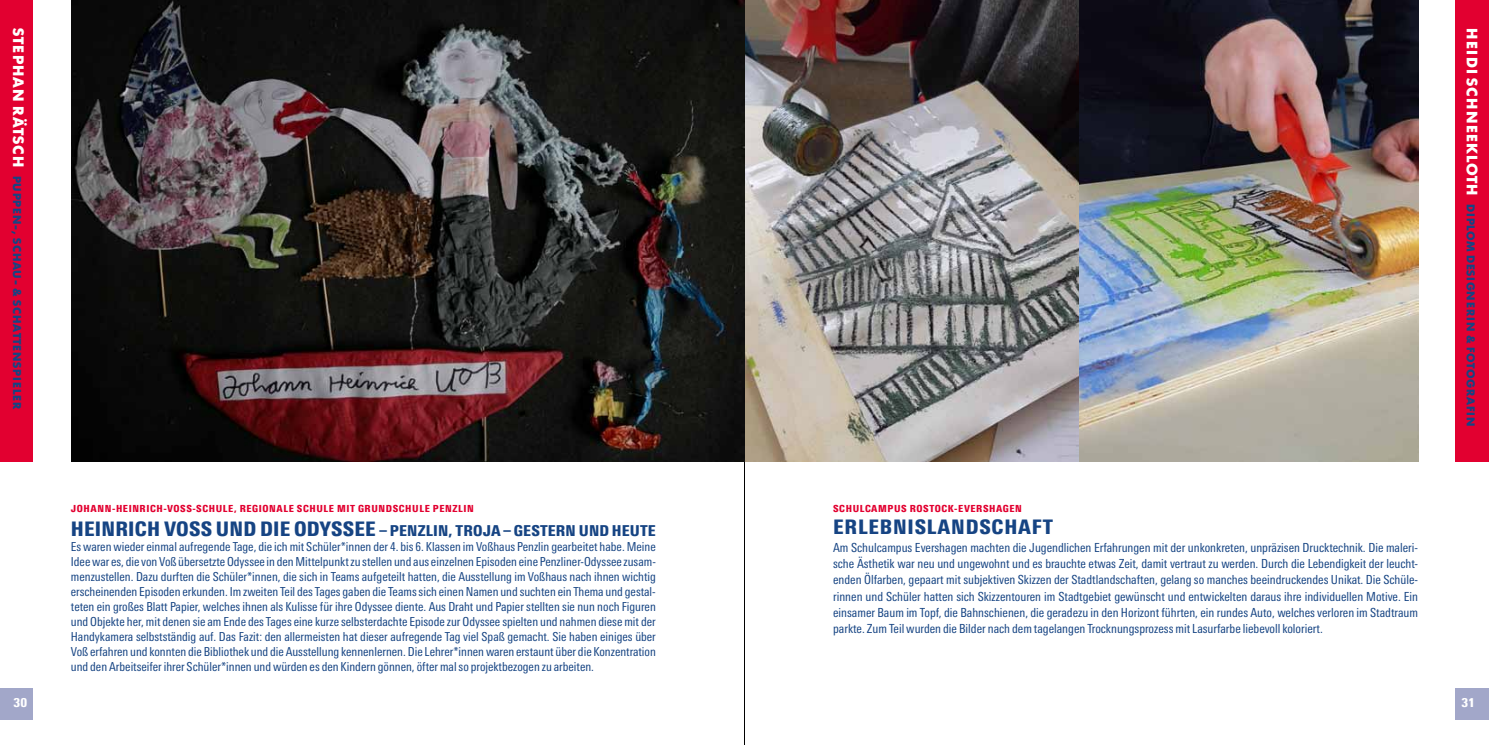
<style>
.page{position:relative;width:1489px;height:745px;background:#fff}
.page>*{position:absolute;margin:0;border:0;box-sizing:border-box;transform-origin:0 0}
.t1{font:900 condensed 20px "Linotype Univers";letter-spacing:.04em;color:#164483}
.t2{font:900 condensed 15px "Linotype Univers";letter-spacing:.01em;color:#164483}
.t3{font:condensed 12.5px/16.2px "Linotype Univers";color:#164483;text-align:justify}
.t4{font:900 condensed 12.5px "Linotype Univers";color:#fff}
.t5{font:condensed 12.38px/15px "Linotype Univers";color:#164483;text-align:justify}
.t6{font:700 11.25px "Futura BQ";letter-spacing:.08em;color:#164483}
.t7{font:900 condensed 9.75px "Linotype Univers";letter-spacing:.06em;color:#e20030}
.s1{font-size:15px;color:#fff}
.s2{font-size:20px}
</style>
<div class="page">
<div style="left:0;top:0;width:33px;height:461px;background:#e20030"></div>
<div style="left:0;top:687px;width:33px;height:32px;background:#a2a7c9"></div>
<div style="left:1455px;top:0;width:33px;height:461px;background:#e20030"></div>
<div style="left:1455px;top:687px;width:33px;height:32px;background:#a2a7c9"></div>
<hr style="left:744px;top:0;width:1px;height:744px;background:#000">
<img style="left:71px;top:0;width:1008px;height:461px">
<img style="left:1079px;top:0;width:338px;height:461px">
<p class="t6" style="left:24px;top:28px;width:382px;rotate:90deg"><span class="s1">Stephan Rätsch</span> Puppen-, Schau- &amp; Schattenspieler</p>
<p class="t7" style="left:71px;top:502px;width:404px">JOHANN-HEINRICH-VOSS-SCHULE, REGIONALE SCHULE MIT GRUNDSCHULE PENZLIN</p>
<p class="t2" style="left:71px;top:521px;width:586px"><span class="s2">HEINRICH VOSS UND DIE ODYSSEE</span> – PENZLIN, TROJA – GESTERN UND HEUTE</p>
<p class="t5" style="left:71px;top:538px;width:586px">Es waren wieder einmal aufregende Tage, die ich mit Schüler*innen der 4. bis 6. Klassen im Voßhaus Penzlin gearbeitet habe. Meine Idee war es, die von Voß übersetzte Odyssee in den Mittelpunkt zu stellen und aus einzelnen Episoden eine Penzliner-Odyssee zusam&shy;menzustellen. Dazu durften die Schüler*innen, die sich in Teams aufgeteilt hatten, die Ausstellung im Voßhaus nach ihnen wichtig erscheinenden Episoden erkunden. Im zweiten Teil des Tages gaben die Teams sich einen Namen und suchten ein Thema und gestal&shy;teten ein großes Blatt Papier, welches ihnen als Kulisse für ihre Odyssee diente. Aus Draht und Papier stellten sie nun noch Figuren und Objekte her, mit denen sie am Ende des Tages eine kurze selbsterdachte Episode zur Odyssee spielten und nahmen diese mit der Handykamera selbstständig auf. Das Fazit: den allermeisten hat dieser aufregende Tag viel Spaß gemacht. Sie haben einiges über Voß erfahren und konnten die Bibliothek und die Ausstellung kennenlernen. Die Lehrer*innen waren erstaunt über die Konzentration und den Arbeitseifer ihrer Schüler*innen und würden es den Kindern gönnen, öfter mal so projektbezogen zu arbeiten.</p>
<p class="t7" style="left:833px;top:502px;width:190px">SCHULCAMPUS ROSTOCK-EVERSHAGEN</p>
<h1 class="t1" style="left:833px;top:514px;width:221px">ERLEBNISLANDSCHAFT</h1>
<p class="t3" style="left:833px;top:539px;width:586px">Am Schulcampus Evershagen machten die Jugendlichen Erfahrungen mit der unkonkreten, unpräzisen Drucktechnik. Die maleri&shy;sche Ästhetik war neu und ungewohnt und es brauchte etwas Zeit, damit vertraut zu werden. Durch die Lebendigkeit der leucht&shy;enden Ölfarben, gepaart mit subjektiven Skizzen der Stadtlandschaften, gelang so manches beeindruckendes Unikat. Die Schüle&shy;rinnen und Schüler hatten sich Skizzentouren im Stadtgebiet gewünscht und entwickelten daraus ihre individuellen Motive. Ein einsamer Baum im Topf, die Bahnschienen, die geradezu in den Horizont führten, ein rundes Auto, welches verloren im Stadtraum parkte. Zum Teil wurden die Bilder nach dem tagelangen Trocknungsprozess mit Lasurfarbe liebevoll koloriert.</p>
<p class="t6" style="left:1477px;top:28px;width:400px;rotate:90deg"><span class="s1">Heidi Schneekloth</span> Diplom Designerin &amp; Fotografin</p>
<p class="t4" style="left:14px;top:694px;width:15px">30</p>
<p class="t4" style="left:1461px;top:694px;width:15px">31</p>
</div>
